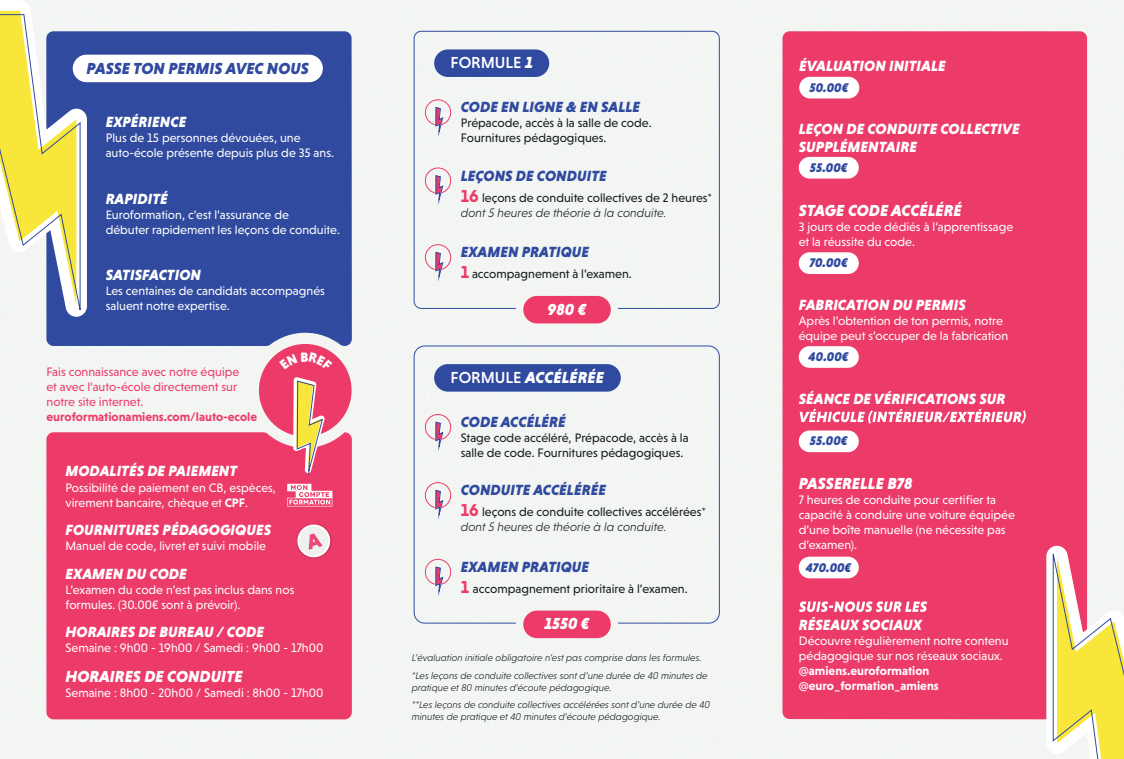
<style>
.page{position:relative;width:1124px;height:759px;background:#fff}
.page>*{position:absolute;margin:0;border:0;box-sizing:border-box;transform-origin:0 0}
.t1{font:italic 900 16.25px "Niveau Grotesk";color:#fff}
.t2{font:italic 900 16.25px "Niveau Grotesk";color:#304a9f}
.t3{font:500 16.25px "Niveau Grotesk";color:#fff}
.t4{font:italic 900 15px/18px "Niveau Grotesk";color:#fff}
.t5{font:italic 900 15px "Niveau Grotesk";color:#304a9f}
.t6{font:italic 900 12.75px "Niveau Grotesk";color:#304a9f}
.t7{font:12.5px/15px "Niveau Grotesk";color:#fff}
.t8{font:12.5px/15px "Niveau Grotesk";color:#161a1d}
.t9{font:12.5px/15px "Niveau Grotesk";color:#ed3b69}
.t10{font:700 12.5px/15px "Niveau Grotesk";color:#fff}
.t11{font:700 12.5px "Niveau Grotesk";color:#ed3b69}
.t12{font:italic 300 10px/12px "Niveau Grotesk";color:#161a1d}
.s1{font-weight:700}
.s2{font-weight:900;font-style:italic}
.s3{font-weight:700;font-size:17.5px;color:#ed3b69}
.s4{font-weight:300;font-style:italic}
.s5{font-weight:500;font-style:normal}
</style>
<div class="page">
<div style="left:0;top:0;width:1123px;height:758px;background:#f3f5f3"></div>
<div style="left:46px;top:432px;width:306px;height:287px;background:#ed3b69"></div>
<div style="left:46px;top:31px;width:306px;height:315px;background:#304a9f"></div>
<div style="left:73px;top:55px;width:250px;height:27px;background:#fff;border-radius:14px"></div>
<svg style="left:287px;top:483px;width:45px;height:23px"></svg>
<img style="left:294px;top:521px;width:39px;height:39px">
<svg style="left:295px;top:522px;width:37px;height:37px"></svg>
<svg style="left:0;top:0;width:87px;height:317px"></svg>
<div style="left:782px;top:31px;width:304px;height:688px;background:#ed3b69;border-radius:7px"></div>
<svg style="left:799px;top:601px;width:127px;height:10px"></svg>
<div style="left:798px;top:556px;width:60px;height:22px;background:#fff;border-radius:11px"></div>
<svg style="left:799px;top:409px;width:226px;height:14px"></svg>
<div style="left:798px;top:430px;width:60px;height:22px;background:#fff;border-radius:11px"></div>
<div style="left:798px;top:157px;width:60px;height:21px;background:#fff;border-radius:11px"></div>
<div style="left:799px;top:77px;width:60px;height:21px;background:#fff;border-radius:11px"></div>
<div style="left:798px;top:252px;width:60px;height:22px;background:#fff;border-radius:11px"></div>
<div style="left:798px;top:346px;width:60px;height:21px;background:#fff;border-radius:11px"></div>
<svg style="left:1046px;top:545px;width:77px;height:213px"></svg>
<div style="left:434px;top:49px;width:115px;height:28px;background:#304a9f;border-radius:14px"></div>
<div style="left:425px;top:99px;width:26px;height:26px;border:1px solid #ed3b69;border-radius:50%"></div>
<svg style="left:434px;top:106px;width:9px;height:26px"></svg>
<div style="left:523px;top:296px;width:87px;height:27px;background:#ed3b69;border-radius:14px"></div>
<div style="left:425px;top:168px;width:26px;height:25px;border:1px solid #ed3b69;border-radius:50%"></div>
<svg style="left:434px;top:174px;width:9px;height:27px"></svg>
<div style="left:425px;top:244px;width:26px;height:26px;border:1px solid #ed3b69;border-radius:50%"></div>
<svg style="left:434px;top:251px;width:9px;height:26px"></svg>
<div style="left:434px;top:364px;width:186px;height:27px;background:#304a9f;border-radius:14px"></div>
<div style="left:425px;top:414px;width:26px;height:26px;border:1px solid #ed3b69;border-radius:50%"></div>
<svg style="left:434px;top:421px;width:9px;height:26px"></svg>
<div style="left:523px;top:610px;width:87px;height:28px;background:#ed3b69;border-radius:14px"></div>
<div style="left:425px;top:482px;width:26px;height:26px;border:1px solid #ed3b69;border-radius:50%"></div>
<svg style="left:434px;top:489px;width:9px;height:26px"></svg>
<div style="left:425px;top:558px;width:26px;height:26px;border:1px solid #ed3b69;border-radius:50%"></div>
<svg style="left:434px;top:565px;width:9px;height:27px"></svg>
<div style="left:259px;top:344px;width:92px;height:92px;background:#ed3b69;border-radius:50%"></div>
<svg style="left:293px;top:377px;width:32px;height:96px"></svg>
<div style="left:413px;top:31px;width:306px;height:278px;border:1px solid #304a9f;border-radius:7px"></div>
<div style="left:413px;top:345px;width:306px;height:278px;border:1px solid #304a9f;border-radius:11px"></div>
<h1 class="t2" style="left:87px;top:58px;width:224px">PASSE TON PERMIS AVEC NOUS</h1>
<p class="t4" style="left:106px;top:113px;width:82px">EXPÉRIENCE</p>
<p class="t7" style="left:106px;top:130px;width:230px">Plus de 15 personnes dévouées, une auto-école présente depuis plus de 35 ans.</p>
<p class="t4" style="left:106px;top:190px;width:64px">RAPIDITÉ</p>
<p class="t7" style="left:106px;top:207px;width:236px">Euroformation, c’est l’assurance de<br>débuter rapidement les leçons de conduite.</p>
<p class="t4" style="left:106px;top:265px;width:97px">SATISFACTION</p>
<p class="t7" style="left:106px;top:283px;width:221px">Les centaines de candidats accompagnés saluent notre expertise.</p>
<p class="t9" style="left:47px;top:364px;width:194px">Fais connaissance avec notre équipe et avec l’auto-école directement sur notre site internet.</p>
<p class="t11" style="left:47px;top:409px;width:212px">euroformationamiens.com/lauto-ecole</p>
<p class="t4" style="left:65px;top:462px;width:173px">MODALITÉS DE PAIEMENT</p>
<p class="t7" style="left:65px;top:479px;width:212px">Possibilité de paiement en CB, espèces, virement bancaire, chèque et <span class="s1">CPF</span>.</p>
<p class="t4" style="left:65px;top:521px;width:207px">FOURNITURES PÉDAGOGIQUES</p>
<p class="t7" style="left:65px;top:538px;width:202px">Manuel de code, livret et suivi mobile</p>
<p class="t4" style="left:65px;top:564px;width:123px">EXAMEN DU CODE</p>
<p class="t7" style="left:65px;top:581px;width:230px">L’examen du code n’est pas inclus dans nos formules. (30.00€ sont à prévoir).</p>
<p class="t4" style="left:65px;top:622px;width:200px">HORAIRES DE BUREAU / CODE</p>
<p class="t7" style="left:65px;top:640px;width:259px">Semaine : 9h00 - 19h00 / Samedi : 9h00 - 17h00</p>
<h1 class="t1" style="left:65px;top:666px;width:179px">HORAIRES DE CONDUITE</h1>
<p class="t7" style="left:65px;top:684px;width:259px">Semaine : 8h00 - 20h00 / Samedi : 8h00 - 17h00</p>
<h1 class="t3" style="left:450px;top:53px;width:84px">FORMULE <span class="s2">1</span></h1>
<p class="t5" style="left:460px;top:98px;width:181px">CODE EN LIGNE &amp; EN SALLE</p>
<p class="t8" style="left:460px;top:115px;width:192px">Prépacode, accès à la salle de code.<br>Fournitures pédagogiques.</p>
<p class="t5" style="left:460px;top:167px;width:147px">LEÇONS DE CONDUITE</p>
<p class="t8" style="left:460px;top:190px;width:253px"><span class="s3">16</span> leçons de conduite collectives de 2 heures* <span class="s4">dont 5 heures de théorie à la conduite.</span></p>
<p class="t5" style="left:460px;top:243px;width:130px">EXAMEN PRATIQUE</p>
<p class="t8" style="left:460px;top:266px;width:172px"><span class="s3">1</span> accompagnement à l’examen.</p>
<h1 class="t1" style="left:547px;top:300px;width:40px">980 €</h1>
<h1 class="t1" style="left:450px;top:368px;width:155px"><span class="s5">FORMULE</span> ACCÉLÉRÉE</h1>
<p class="t5" style="left:460px;top:413px;width:106px">CODE ACCÉLÉRÉ</p>
<p class="t8" style="left:460px;top:430px;width:229px">Stage code accéléré, Prépacode, accès à la salle de code. Fournitures pédagogiques.</p>
<p class="t5" style="left:460px;top:481px;width:147px">CONDUITE ACCÉLÉRÉE</p>
<p class="t8" style="left:460px;top:504px;width:247px"><span class="s3">16</span> leçons de conduite collectives accélérées* <span class="s4">dont 5 heures de théorie à la conduite.</span></p>
<p class="t5" style="left:460px;top:558px;width:130px">EXAMEN PRATIQUE</p>
<p class="t8" style="left:460px;top:581px;width:228px"><span class="s3">1</span> accompagnement prioritaire à l’examen.</p>
<h1 class="t1" style="left:544px;top:614px;width:46px">1550 €</h1>
<p class="t12" style="left:411px;top:651px;width:291px">L’évaluation initiale obligatoire n’est pas comprise dans les formules.</p>
<p class="t12" style="left:411px;top:698px;width:300px">**Les leçons de conduite collectives accélérées sont d’une durée de 40 minutes de pratique et 40 minutes d’écoute pédagogique.</p>
<p class="t12" style="left:411px;top:669px;width:297px">*Les leçons de conduite collectives sont d’une durée de 40 minutes de pratique et 80 minutes d’écoute pédagogique.</p>
<p class="t4" style="left:799px;top:57px;width:148px">ÉVALUATION INITIALE</p>
<p class="t6" style="left:809px;top:80px;width:40px">50.00€</p>
<p class="t4" style="left:798px;top:120px;width:222px">LEÇON DE CONDUITE COLLECTIVE<br>SUPPLÉMENTAIRE</p>
<p class="t6" style="left:809px;top:160px;width:39px">55.00€</p>
<h1 class="t1" style="left:798px;top:201px;width:164px">STAGE CODE ACCÉLÉRÉ</h1>
<p class="t7" style="left:798px;top:219px;width:216px">3 jours de code dédiés à l’apprentissage et la réussite du code.</p>
<p class="t6" style="left:809px;top:255px;width:40px">70.00€</p>
<p class="t4" style="left:798px;top:295px;width:169px">FABRICATION DU PERMIS</p>
<p class="t7" style="left:798px;top:313px;width:211px">Après l’obtention de ton permis, notre équipe peut s’occuper de la fabrication</p>
<p class="t6" style="left:808px;top:349px;width:41px">40.00€</p>
<p class="t4" style="left:798px;top:389px;width:208px">SÉANCE DE VÉRIFICATIONS SUR</p>
<p class="t6" style="left:809px;top:433px;width:39px">55.00€</p>
<h1 class="t1" style="left:798px;top:473px;width:115px">PASSERELLE B78</h1>
<p class="t7" style="left:798px;top:492px;width:217px">7 heures de conduite pour certifier ta capacité à conduire une voiture équipée d’une boîte manuelle (ne nécessite pas d’examen).</p>
<p class="t6" style="left:805px;top:559px;width:47px">470.00€</p>
<p class="t4" style="left:798px;top:615px;width:125px">RÉSEAUX SOCIAUX</p>
<p class="t7" style="left:798px;top:632px;width:211px">Découvre régulièrement notre contenu pédagogique sur nos réseaux sociaux.</p>
<p class="t10" style="left:798px;top:662px;width:141px">@amiens.euroformation @euro_formation_amiens</p>
</div>
